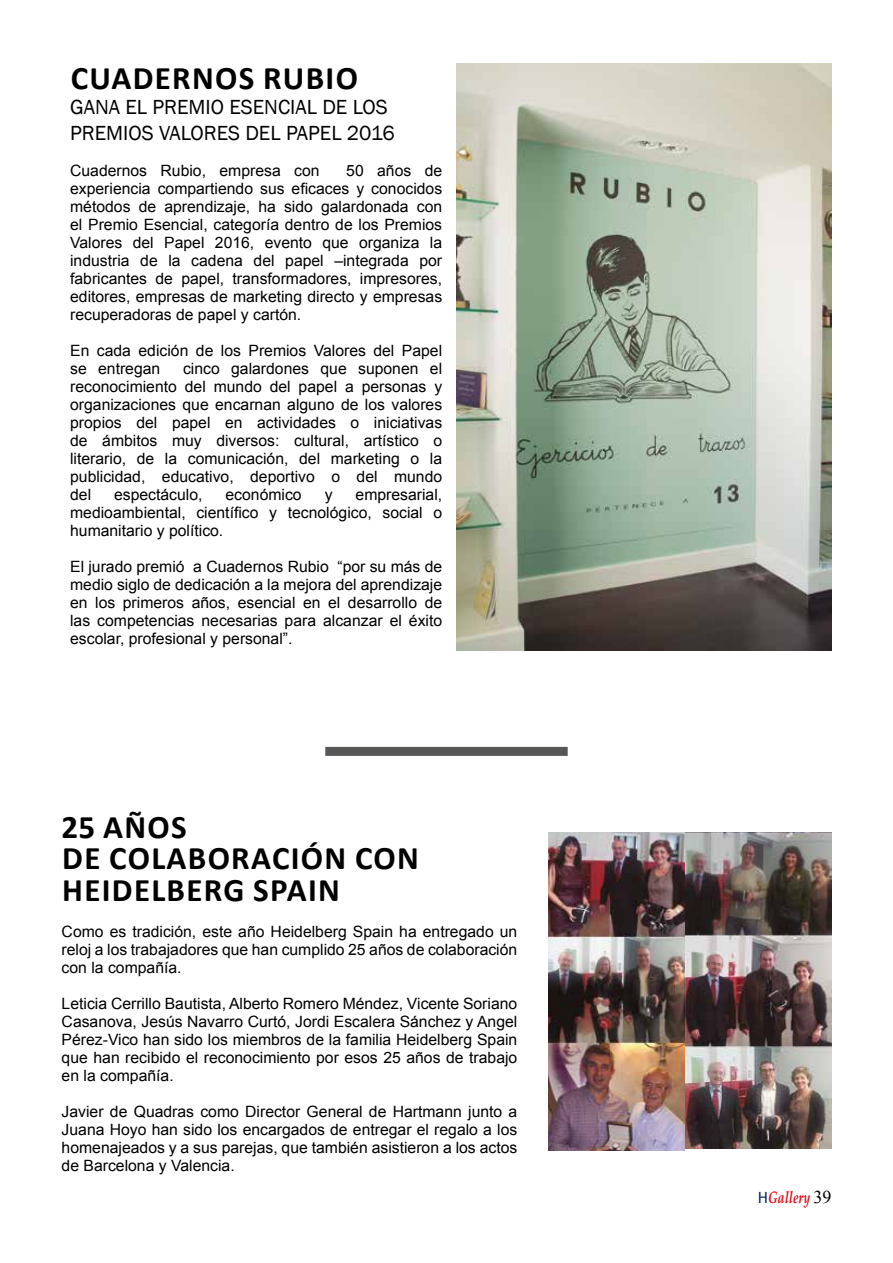
<style>
.page{position:relative;width:893px;height:1263px;background:#fff}
.page>*{position:absolute;margin:0;border:0;box-sizing:border-box;transform-origin:0 0}
.t1{font:700 33px/31.5px "Calibri";letter-spacing:.04em;color:#000}
.t2{font:21px/25.5px "Franklin Gothic";color:#000}
.t3{font:italic 700 16.5px "Palatino Linotype";color:#e30613;scale:.75 1}
.t4{font:15.6px/18px "Arial";color:#000;text-align:justify}
.s1{font-family:"Heidelberg Gothic Ml";font-weight:400;font-style:normal;font-size:15.75px;color:#052453}
.s2{font-family:"Times New Roman";font-weight:400;font-style:normal;font-size:18px;color:#000}
</style>
<div class="page">
<img style="left:456px;top:64px;width:375px;height:587px">
<img style="left:686px;top:832px;width:145px;height:316px">
<img style="left:549px;top:832px;width:136px;height:318px">
<div style="left:325px;top:747px;width:243px;height:9px;background:#575756"></div>
<h1 class="t1" style="left:71px;top:62px;width:289px">CUADERNOS RUBIO</h1>
<h2 class="t2" style="left:70px;top:95px;width:326px">GANA EL PREMIO ESENCIAL DE LOS<br>PREMIOS VALORES DEL PAPEL 2016</h2>
<p class="t4" style="left:70px;top:161px;width:251px">Cuadernos Rubio, empresa con</p>
<p class="t4" style="left:70px;top:161px;width:374px;text-indent:276px">50 años de experiencia compartiendo sus eficaces y conocidos métodos de aprendizaje, ha sido galardonada con el Premio Esencial, categoría dentro de los Premios Valores del Papel 2016, evento que organiza la industria de la cadena del papel –integrada por fabricantes de papel, transformadores, impresores, editores, empresas de marketing directo y empresas recuperadoras de papel y cartón.</p>
<p class="t4" style="left:70px;top:341px;width:374px">En cada edición de los Premios Valores del Papel se entregan</p>
<p class="t4" style="left:70px;top:359px;width:374px;text-indent:113px">cinco galardones que suponen el reconocimiento del mundo del papel a personas y organizaciones que encarnan alguno de los valores propios del papel en actividades o iniciativas de ámbitos muy diversos: cultural, artístico o literario, de la comunicación, del marketing o la publicidad, educativo, deportivo o del mundo del</p>
<p class="t4" style="left:114px;top:485px;width:90px">espectáculo,</p>
<p class="t4" style="left:226px;top:485px;width:78px">económico</p>
<p class="t4" style="left:325px;top:485px;width:9px">y</p>
<p class="t4" style="left:70px;top:485px;width:374px;text-indent:285px">empresarial, medioambiental, científico y tecnológico, social o humanitario y político.</p>
<p class="t4" style="left:70px;top:557px;width:374px">El jurado premió a Cuadernos Rubio “por su más de medio siglo de dedicación a la mejora del aprendizaje en los primeros años, esencial en el desarrollo de las competencias necesarias para alcanzar el éxito escolar, profesional y personal”.</p>
<h1 class="t1" style="left:62px;top:811px;width:359px">25 AÑOS<br>DE COLABORACIÓN CON<br>HEIDELBERG SPAIN</h1>
<p class="t4" style="left:62px;top:922px;width:457px">Como es tradición, este año Heidelberg Spain ha entregado un reloj a los trabajadores que han cumplido 25 años de colaboración con la compañía.</p>
<p class="t4" style="left:62px;top:994px;width:457px">Leticia Cerrillo Bautista, Alberto Romero Méndez, Vicente Soriano Casanova, Jesús Navarro Curtó, Jordi Escalera Sánchez y Angel Pérez-Vico han sido los miembros de la familia Heidelberg Spain que han recibido el reconocimiento por esos 25 años de trabajo en la compañía.</p>
<p class="t4" style="left:62px;top:1102px;width:457px">Javier de Quadras como Director General de Hartmann junto a Juana Hoyo han sido los encargados de entregar el regalo a los homenajeados y a sus parejas, que también asistieron a los actos de Barcelona y Valencia.</p>
<p class="t3" style="left:758px;top:1186px;width:99px"><span class="s1">H</span>Gallery <span class="s2">39</span></p>
</div>
